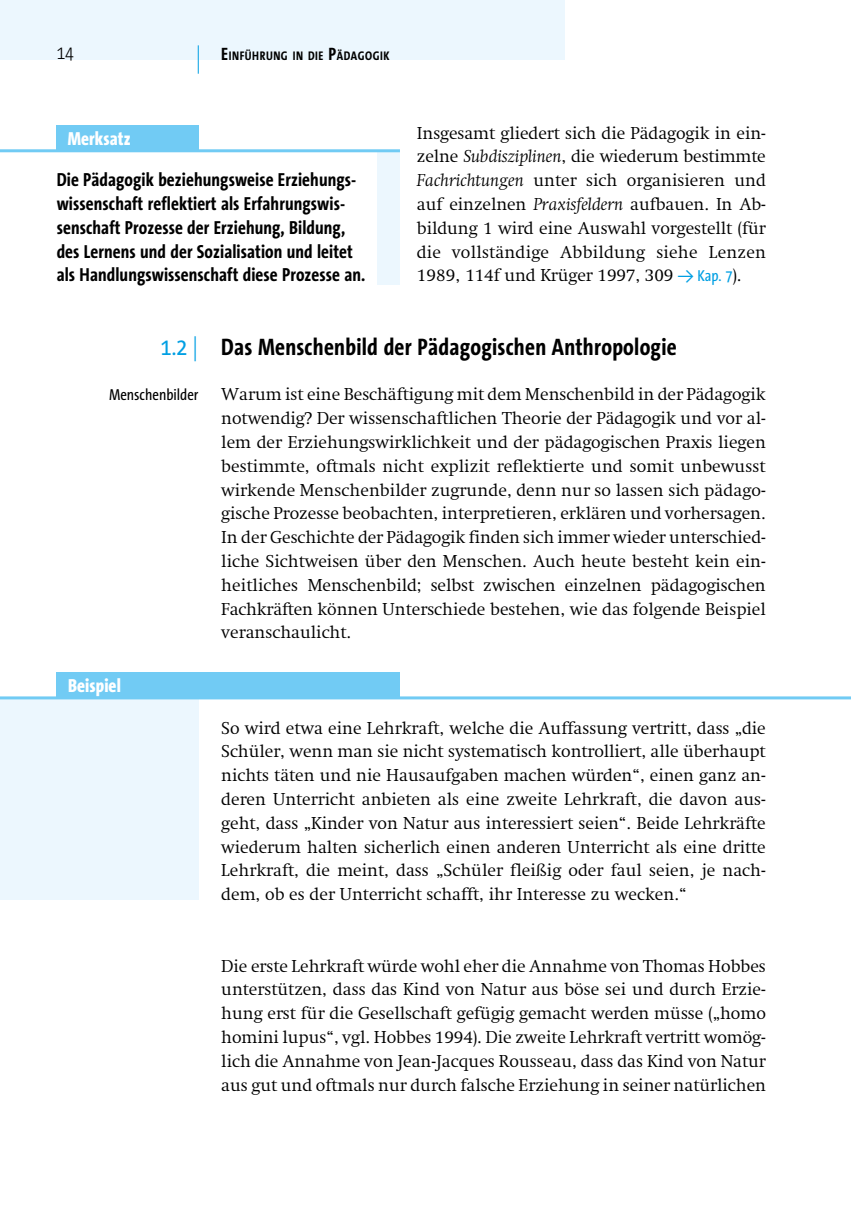
<style>
.page{position:relative;width:851px;height:1219px;background:#fff}
.page>*{position:absolute;margin:0;border:0;box-sizing:border-box;transform-origin:0 0}
.t1{font:700 24px "The Sans Condensed";letter-spacing:.01em;color:#000}
.t2{font:24px "The Sans Condensed";color:#009fe3}
.t3{font:700 19px/23.8px "The Sans Condensed";letter-spacing:.005em;color:#000}
.t4{font:800 19px "The Sans Condensed";letter-spacing:.005em;color:#fff}
.t5{font:300 19px "The Sans Condensed";color:#000}
.t6{font:300 17.6px/23.8px "Swift LT Std";color:#000;text-align:justify}
.t7{font:16px "The Sans Condensed";color:#000}
.t8{font:700 12.6px "The Sans Condensed";letter-spacing:.045em;color:#000}
.s1{font-size:18px}
.s2{font-style:italic}
.s3{font-family:"The Sans Expert";font-weight:400;font-size:16px;color:#009fe3}
.s4{font-family:"The Sans Condensed";font-weight:400;font-size:16px;color:#009fe3}
.s5{font-weight:300;font-size:25px}
</style>
<div class="page">
<div style="left:0;top:0;width:564px;height:60px;background:#ecf7fe"></div>
<svg style="left:198px;top:45px;width:1px;height:29px"></svg>
<div style="left:0;top:698px;width:198px;height:202px;background:#ecf7fe"></div>
<div style="left:57px;top:672px;width:343px;height:25px;background:#71cbf4"></div>
<hr style="left:0;top:696px;width:850px;height:3px;background:#71cbf4">
<div style="left:377px;top:151px;width:23px;height:134px;background:#ecf7fe"></div>
<div style="left:57px;top:125px;width:141px;height:25px;background:#71cbf4"></div>
<hr style="left:0;top:149px;width:400px;height:3px;background:#71cbf4">
<p class="t5" style="left:57px;top:43px;width:19px">14</p>
<p class="t8" style="left:221px;top:48px;width:170px"><span class="s1">E</span>INFÜHRUNG IN DIE <span class="s1">P</span>ÄDAGOGIK</p>
<p class="t4" style="left:68px;top:128px;width:64px">Merksatz</p>
<p class="t3" style="left:57px;top:168px;width:309px">Die Pädagogik beziehungsweise Erziehungs&shy;wissenschaft reflektiert als Erfahrungswis&shy;senschaft Prozesse der Erziehung, Bildung, des Lernens und der Sozialisation und leitet als Handlungswissenschaft diese Prozesse an.</p>
<p class="t6" style="left:417px;top:121px;width:350px">Insgesamt gliedert sich die Pädagogik in ein&shy;zelne <span class="s2">Subdisziplinen</span>, die wiederum bestimmte <span class="s2">Fachrichtungen</span> unter sich organisieren und auf einzelnen <span class="s2">Praxisfeldern</span> aufbauen. In Ab&shy;bildung 1 wird eine Auswahl vorgestellt (für die vollständige Abbildung siehe Lenzen 1989, 114f und Krüger 1997, 309 <span class="s3">Y</span> <span class="s4">Kap. 7</span>).</p>
<h1 class="t2" style="left:161px;top:334px;width:39px">1.2 <span class="s5">|</span></h1>
<p class="t7" style="left:109px;top:386px;width:91px">Menschenbilder</p>
<p class="t4" style="left:68px;top:675px;width:54px">Beispiel</p>
<h1 class="t1" style="left:221px;top:333px;width:457px">Das Menschenbild der Pädagogischen Anthropologie</h1>
<p class="t6" style="left:221px;top:383px;width:546px">Warum ist eine Beschäftigung mit dem Menschenbild in der Pädagogik notwendig? Der wissenschaftlichen Theorie der Pädagogik und vor al&shy;lem der Erziehungswirklichkeit und der pädagogischen Praxis liegen bestimmte, oftmals nicht explizit reflektierte und somit unbewusst wirkende Menschenbilder zugrunde, denn nur so lassen sich pädago&shy;gische Prozesse beobachten, interpretieren, erklären und vorhersagen.<br>In der Geschichte der Pädagogik finden sich immer wieder unterschied&shy;liche Sichtweisen über den Menschen. Auch heute besteht kein ein&shy;heitliches Menschenbild; selbst zwischen einzelnen pädagogischen Fachkräften können Unterschiede bestehen, wie das folgende Beispiel veranschaulicht.</p>
<p class="t6" style="left:221px;top:716px;width:546px">So wird etwa eine Lehrkraft, welche die Auffassung vertritt, dass „die Schüler, wenn man sie nicht systematisch kontrolliert, alle überhaupt nichts täten und nie Hausaufgaben machen würden“, einen ganz an&shy;deren Unterricht anbieten als eine zweite Lehrkraft, die davon aus&shy;geht, dass „Kinder von Natur aus interessiert seien“. Beide Lehrkräfte wiederum halten sicherlich einen anderen Unterricht als eine dritte Lehrkraft, die meint, dass „Schüler fleißig oder faul seien, je nach&shy;dem, ob es der Unterricht schafft, ihr Interesse zu wecken.“</p>
<p class="t6" style="left:221px;top:954px;width:546px">Die erste Lehrkraft würde wohl eher die Annahme von Thomas Hobbes unterstützen, dass das Kind von Natur aus böse sei und durch Erzie&shy;hung erst für die Gesellschaft gefügig gemacht werden müsse („homo homini lupus“, vgl. Hobbes 1994). Die zweite Lehrkraft vertritt womög&shy;lich die Annahme von Jean-Jacques Rousseau, dass das Kind von Natur aus gut und oftmals nur durch falsche Erziehung in seiner natürlichen</p>
</div>
